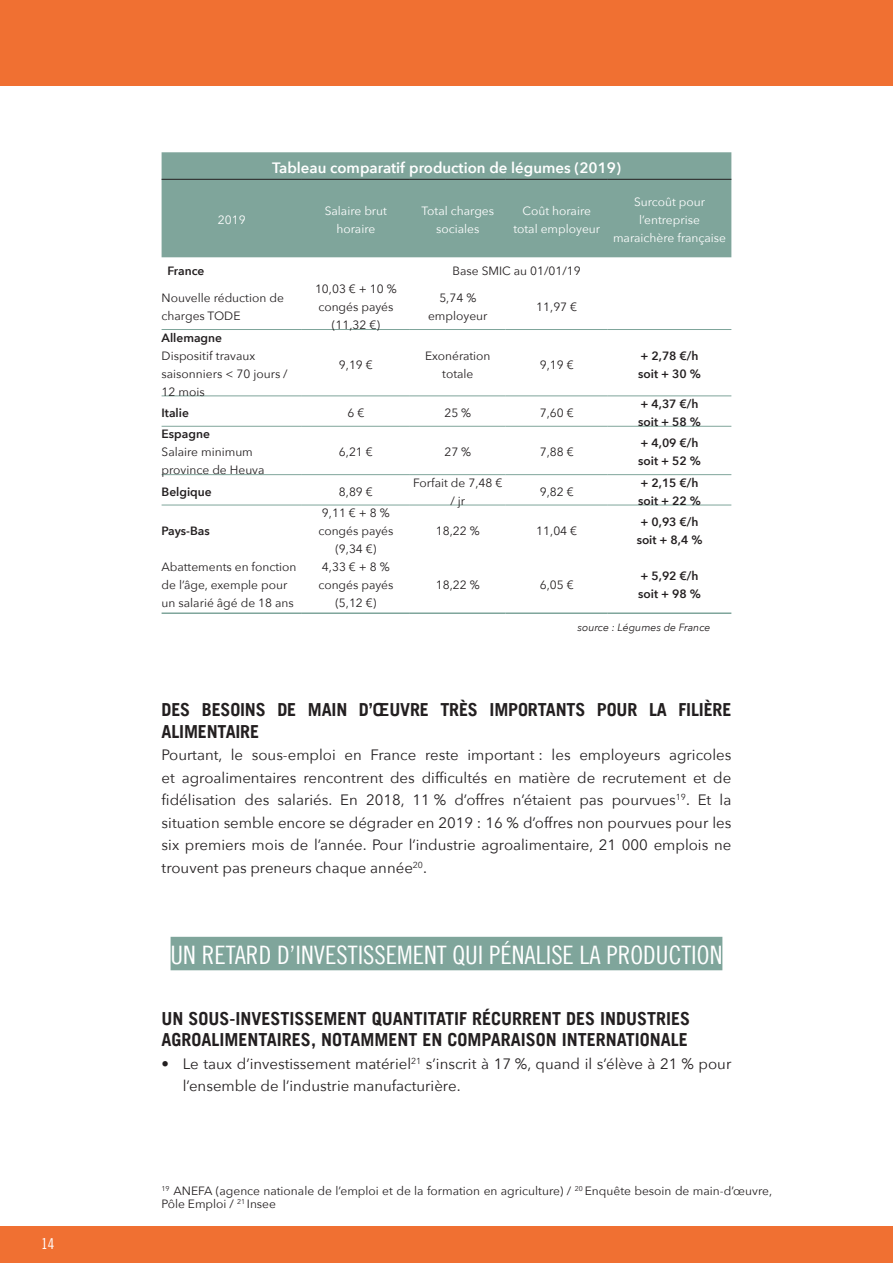
<style>
.page{position:relative;width:893px;height:1263px;background:#fff}
.page>*{position:absolute;margin:0;border:0;box-sizing:border-box;transform-origin:0 0}
.T2{font:25.5px "Trade Gothic LT Cond Eighteen";color:#fff}
.T2-2{font:700 18px/21.6px "Trade Gothic LT";color:#231f20}
.T3{font:700 18px/21.6px "Trade Gothic LT";letter-spacing:-.01em;color:#231f20}
.TEXTE{font:15px/22.5px "Avenir Next";color:#231f20;text-align:justify}
.TEXTE-2{font:600 15px "Avenir Next";color:#fff}
.t1{font:15px "Trade Gothic LT Cond Eighteen";color:#fff}
.TEXTE-3{font:12px/18px "Avenir Next";color:#231f20;text-align:center}
.TEXTE-4{font:600 12px/18px "Avenir Next";color:#231f20}
.TEXTE-5{font:12px/18px "Avenir Next";color:#fff;text-align:center}
.SOM_T2{font:italic 10.5px "Avenir Next";color:#231f20}
.s1{font-weight:600}
</style>
<div class="page">
<div style="left:0;top:1226px;width:893px;height:37px;background:#f07032"></div>
<div style="left:171px;top:937px;width:551px;height:33px;background:#7fa59b"></div>
<div style="left:162px;top:152px;width:569px;height:105px;background:#7fa59b"></div>
<hr style="left:162px;top:179px;width:140px;height:1px;background:#231f20">
<hr style="left:302px;top:179px;width:108px;height:1px;background:#231f20">
<hr style="left:410px;top:179px;width:96px;height:1px;background:#231f20">
<hr style="left:506px;top:179px;width:102px;height:1px;background:#231f20">
<hr style="left:608px;top:179px;width:123px;height:1px;background:#231f20">
<hr style="left:162px;top:612px;width:140px;height:2px;background:#7fa59b">
<hr style="left:302px;top:612px;width:108px;height:2px;background:#7fa59b">
<hr style="left:410px;top:612px;width:96px;height:2px;background:#7fa59b">
<hr style="left:506px;top:612px;width:102px;height:2px;background:#7fa59b">
<hr style="left:608px;top:612px;width:123px;height:2px;background:#7fa59b">
<hr style="left:162px;top:329px;width:140px;height:1px;background:#7fa59b">
<hr style="left:302px;top:329px;width:108px;height:1px;background:#7fa59b">
<hr style="left:410px;top:329px;width:96px;height:1px;background:#7fa59b">
<hr style="left:506px;top:329px;width:102px;height:1px;background:#7fa59b">
<hr style="left:608px;top:329px;width:123px;height:1px;background:#7fa59b">
<hr style="left:162px;top:396px;width:140px;height:1px;background:#7fa59b">
<hr style="left:302px;top:396px;width:108px;height:1px;background:#7fa59b">
<hr style="left:410px;top:396px;width:96px;height:1px;background:#7fa59b">
<hr style="left:506px;top:396px;width:102px;height:1px;background:#7fa59b">
<hr style="left:608px;top:396px;width:123px;height:1px;background:#7fa59b">
<hr style="left:162px;top:426px;width:140px;height:1px;background:#7fa59b">
<hr style="left:302px;top:426px;width:108px;height:1px;background:#7fa59b">
<hr style="left:410px;top:426px;width:96px;height:1px;background:#7fa59b">
<hr style="left:506px;top:426px;width:102px;height:1px;background:#7fa59b">
<hr style="left:608px;top:426px;width:123px;height:1px;background:#7fa59b">
<hr style="left:162px;top:474px;width:140px;height:1px;background:#7fa59b">
<hr style="left:302px;top:474px;width:108px;height:1px;background:#7fa59b">
<hr style="left:410px;top:474px;width:96px;height:1px;background:#7fa59b">
<hr style="left:506px;top:474px;width:102px;height:1px;background:#7fa59b">
<hr style="left:608px;top:474px;width:123px;height:1px;background:#7fa59b">
<hr style="left:162px;top:505px;width:140px;height:1px;background:#7fa59b">
<hr style="left:302px;top:505px;width:108px;height:1px;background:#7fa59b">
<hr style="left:410px;top:505px;width:96px;height:1px;background:#7fa59b">
<hr style="left:506px;top:505px;width:102px;height:1px;background:#7fa59b">
<hr style="left:608px;top:505px;width:123px;height:1px;background:#7fa59b">
<div style="left:0;top:0;width:893px;height:85px;background:#f07032"></div>
<p class="t1" style="left:41px;top:1234px;width:15px">14</p>
<p class="TEXTE-2" style="left:272px;top:155px;width:350px">Tableau comparatif production de légumes (2019)</p>
<p class="TEXTE-5" style="left:218px;top:211px;width:29px">2019</p>
<p class="TEXTE-5" style="left:325px;top:202px;width:64px">Salaire brut horaire</p>
<p class="TEXTE-5" style="left:422px;top:202px;width:74px">Total charges sociales</p>
<p class="TEXTE-5" style="left:513px;top:202px;width:88px">Coût horaire total employeur</p>
<p class="TEXTE-5" style="left:613px;top:193px;width:115px">Surcoût pour l’entreprise maraichère française</p>
<p class="TEXTE-4" style="left:168px;top:262px;width:38px">France</p>
<p class="TEXTE-3" style="left:452px;top:262px;width:130px">Base SMIC au 01/01/19</p>
<p class="TEXTE-3" style="left:162px;top:289px;width:124px;text-align:left">Nouvelle réduction de charges TODE</p>
<p class="TEXTE-3" style="left:315px;top:280px;width:83px">10,03 € + 10 % congés payés (11,32 €)</p>
<p class="TEXTE-3" style="left:428px;top:289px;width:61px">5,74 % employeur</p>
<p class="TEXTE-3" style="left:536px;top:298px;width:42px">11,97 €</p>
<p class="TEXTE-3" style="left:162px;top:328px;width:128px;text-align:left"><span class="s1">Allemagne<br></span>Dispositif travaux saisonniers &lt; 70 jours /<br>12 mois</p>
<p class="TEXTE-3" style="left:339px;top:355px;width:35px">9,19 €</p>
<p class="TEXTE-3" style="left:425px;top:346px;width:67px">Exonération totale</p>
<p class="TEXTE-3" style="left:540px;top:355px;width:35px">9,19 €</p>
<p class="TEXTE-4" style="left:638px;top:346px;width:64px">+ 2,78 €/h soit + 30 %</p>
<p class="TEXTE-4" style="left:162px;top:404px;width:29px">Italie</p>
<p class="TEXTE-3" style="left:347px;top:403px;width:18px">6€</p>
<p class="TEXTE-3" style="left:444px;top:403px;width:28px">25 %</p>
<p class="TEXTE-3" style="left:540px;top:403px;width:35px">7,60 €</p>
<p class="TEXTE-4" style="left:638px;top:395px;width:64px">+ 4,37 €/h soit + 58 %</p>
<p class="TEXTE-3" style="left:162px;top:425px;width:104px;text-align:left"><span class="s1">Espagne<br></span>Salaire minimum province de Heuva</p>
<p class="TEXTE-3" style="left:339px;top:443px;width:35px">6,21 €</p>
<p class="TEXTE-3" style="left:444px;top:443px;width:28px">27 %</p>
<p class="TEXTE-3" style="left:540px;top:443px;width:35px">7,88 €</p>
<p class="TEXTE-4" style="left:638px;top:434px;width:64px">+ 4,09 €/h soit + 52 %</p>
<p class="TEXTE-4" style="left:162px;top:482px;width:52px">Belgique</p>
<p class="TEXTE-3" style="left:339px;top:482px;width:35px">8,89 €</p>
<p class="TEXTE-3" style="left:413px;top:473px;width:91px">Forfait de 7,48 € / jr</p>
<p class="TEXTE-3" style="left:540px;top:482px;width:35px">9,82 €</p>
<p class="TEXTE-4" style="left:638px;top:473px;width:64px">+ 2,15 €/h soit + 22 %</p>
<p class="TEXTE-4" style="left:162px;top:522px;width:50px">Pays-Bas</p>
<p class="TEXTE-3" style="left:318px;top:503px;width:77px">9,11 € + 8 % congés payés (9,34 €)</p>
<p class="TEXTE-3" style="left:436px;top:521px;width:45px">18,22 %</p>
<p class="TEXTE-3" style="left:536px;top:521px;width:42px">11,04 €</p>
<p class="TEXTE-4" style="left:637px;top:513px;width:67px;text-align:center">+ 0,93 €/h soit + 8,4 %</p>
<p class="TEXTE-3" style="left:162px;top:557px;width:137px;text-align:left">Abattements en fonction de l’âge, exemple pour un salarié âgé de 18 ans</p>
<p class="TEXTE-3" style="left:318px;top:557px;width:77px">4,33 € + 8 % congés payés (5,12 €)</p>
<p class="TEXTE-3" style="left:436px;top:575px;width:45px">18,22 %</p>
<p class="TEXTE-3" style="left:540px;top:575px;width:35px">6,05 €</p>
<p class="TEXTE-4" style="left:638px;top:566px;width:64px">+ 5,92 €/h soit + 98 %</p>
<p class="SOM_T2" style="left:577px;top:619px;width:135px">source : Légumes de France</p>
<p class="T3" style="left:162px;top:698px;width:571px">DES BESOINS DE MAIN D’ŒUVRE TRÈS IMPORTANTS POUR LA FILIÈRE<br>ALIMENTAIRE</p>
<p class="TEXTE" style="left:162px;top:743px;width:571px">Pourtant, le sous-emploi en France reste important : les employeurs agricoles et agroalimentaires rencontrent des difficultés en matière de recrutement et de fidélisation des salariés. En 2018, 11 % d’offres n’étaient pas pourvues<sup>19</sup>. Et la situation semble encore se dégrader en 2019 : 16 % d’offres non pourvues pour les six premiers mois de l’année. Pour l’industrie agroalimentaire, 21 000 emplois ne trouvent pas preneurs chaque année<sup>20</sup>.</p>
<p class="T2" style="left:171px;top:940px;width:553px">UN RETARD D’INVESTISSEMENT QUI PÉNALISE LA PRODUCTION</p>
<p class="T2-2" style="left:162px;top:1007px;width:530px">UN SOUS-INVESTISSEMENT QUANTITATIF RÉCURRENT DES INDUSTRIES<br>AGROALIMENTAIRES, NOTAMMENT EN COMPARAISON INTERNATIONALE</p>
<p class="TEXTE" style="left:183px;top:1052px;width:550px;text-indent:-21px">• Le taux d’investissement matériel<sup>21</sup> s’inscrit à 17 %, quand il s’élève à 21 % pour l’ensemble de l’industrie manufacturière.</p>
<p class="TEXTE-3" style="left:162px;top:1183px;width:612px;line-height:13.5px;text-align:left"><sup>19</sup> ANEFA (agence nationale de l’emploi et de la formation en agriculture) / <sup>20</sup> Enquête besoin de main-d’œuvre,<br>Pôle Emploi / <sup>21</sup> Insee</p>
</div>
